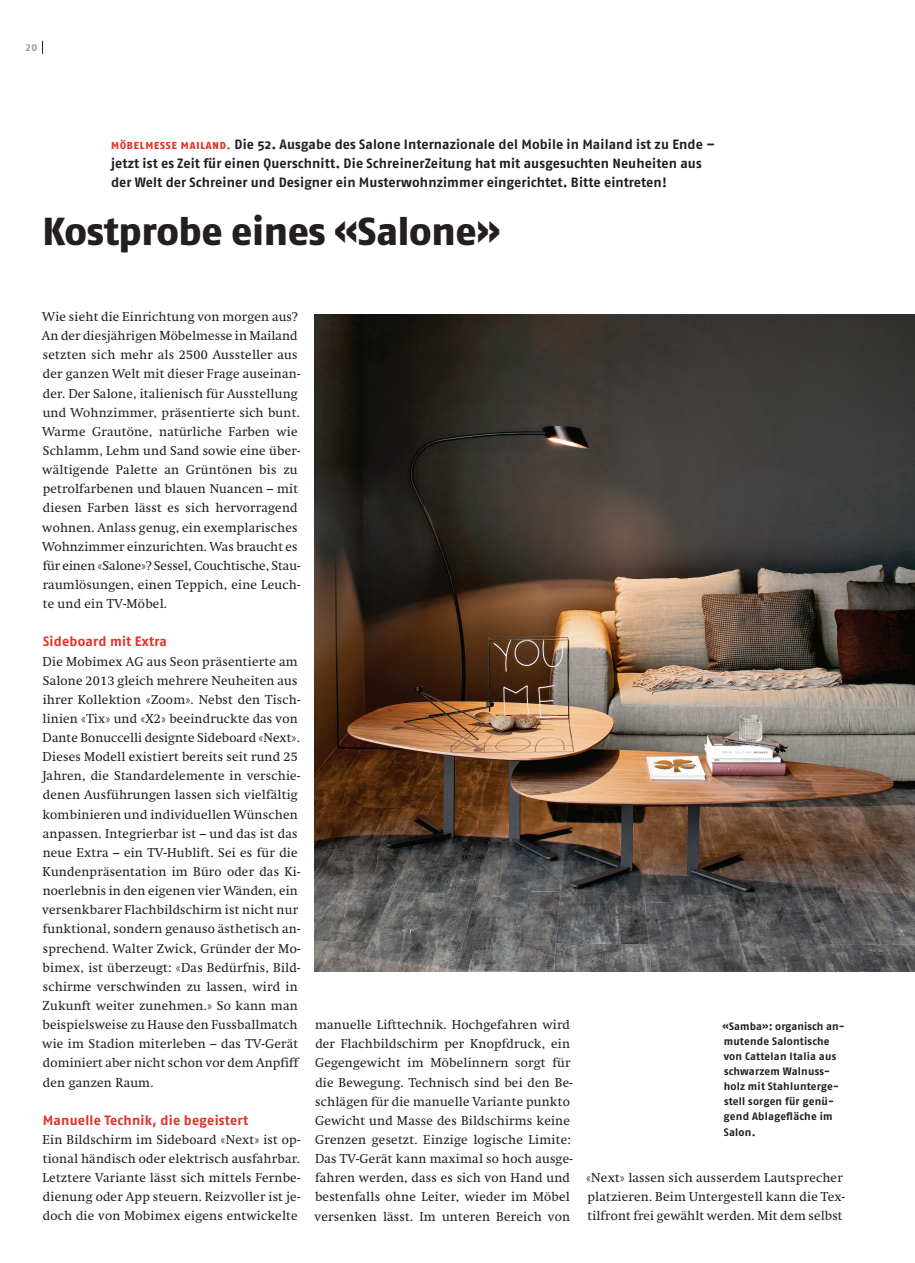
<style>
.page{position:relative;width:915px;height:1263px;background:#fff}
.page>*{position:absolute;margin:0;border:0;box-sizing:border-box;transform-origin:0 0}
.t1{font:800 39px "Fago OT";letter-spacing:-.01em;color:#231f20}
.t2{font:700 13.5px/19.2px "Fago OT";letter-spacing:.01em;color:#231f20}
.t3{font:700 13.5px "Fago OT";letter-spacing:.02em;color:#e53025}
.t4{font:12.75px/19.2px "Swift";letter-spacing:.02em;color:#231f20}
.t5{font:700 10.8px/15.1px "Fago OT";letter-spacing:.02em;color:#231f20}
.t6{font:700 10.2px "Fago OT";color:#939598}
.s1{font-weight:800;font-size:10.2px;color:#e53025}
</style>
<div class="page">
<svg style="left:42px;top:41px;width:1px;height:13px"></svg>
<img style="left:315px;top:315px;width:599px;height:657px">
<p class="t6" style="left:26px;top:41px;width:13px">20</p>
<p class="t2" style="left:111px;top:134px;width:605px"><span class="s1">Möbelm esse MAiland.</span> Die 52. Ausgabe des Salone Internazionale del Mobile in Mailand ist zu Ende – jetzt ist es Zeit für einen Querschnitt. Die SchreinerZeitung hat mit ausgesuchten Neuheiten aus der Welt der Schreiner und Designer ein Musterwohnzimmer eingerichtet. Bitte eintreten!</p>
<h1 class="t1" style="left:43px;top:207px;width:459px">Kostprobe eines «Salone»</h1>
<p class="t4" style="left:42px;top:307px;width:260px">Wie sieht die Einrichtung von morgen aus?<br>An der diesjährigen Möbelmesse in Mailand setzten sich mehr als 2500 Aussteller aus der ganzen Welt mit dieser Frage auseinan&shy;der. Der Salone, italienisch für Ausstellung und Wohnzimmer, präsentierte sich bunt.<br>Warme Grautöne, natürliche Farben wie Schlamm, Lehm und Sand sowie eine über&shy;wältigende Palette an Grüntönen bis zu petrolfarbenen und blauen Nuancen – mit diesen Farben lässt es sich hervorragend wohnen. Anlass genug, ein exemplarisches Wohnzimmer einzurichten. Was braucht es für einen «Salone»? Sessel, Couchtische, Stau&shy;raumlösungen, einen Teppich, eine Leuch&shy;te und ein TV-Möbel.</p>
<p class="t3" style="left:43px;top:633px;width:125px">Sideboard mit Extra</p>
<p class="t4" style="left:42px;top:652px;width:259px">Die Mobimex AG aus Seon präsentierte am Salone 2013 gleich mehrere Neuheiten aus ihrer Kollektion «Zoom». Nebst den Tisch&shy;linien «Tix» und «X2» beeindruckte das von Dante Bonuccelli designte Sideboard «Next».<br>Dieses Modell existiert bereits seit rund 25<br>Jahren, die Standardelemente in verschie&shy;denen Ausführungen lassen sich vielfältig kombinieren und individuellen Wünschen anpassen. Integrierbar ist – und das ist das neue Extra – ein TV-Hublift. Sei es für die Kundenpräsentation im Büro oder das Ki&shy;noerlebnis in den eigenen vier Wänden, ein versenkbarer Flachbildschirm ist nicht nur funktional, sondern genauso ästhetisch an&shy;sprechend. Walter Zwick, Gründer der Mo&shy;bimex, ist überzeugt: «Das Bedürfnis, Bild&shy;schirme verschwinden zu lassen, wird in Zukunft weiter zunehmen.» So kann man beispielsweise zu Hause den Fussballmatch wie im Stadion miterleben – das TV-Gerät dominiert aber nicht schon vor dem Anpfiff den ganzen Raum.</p>
<p class="t3" style="left:43px;top:1112px;width:207px">Manuelle Technik, die begeistert</p>
<p class="t4" style="left:43px;top:1130px;width:259px;text-align:justify">Ein Bildschirm im Sideboard «Next» ist op&shy;tional händisch oder elektrisch ausfahrbar.<br>Letztere Variante lässt sich mittels Fernbe&shy;dienung oder App steuern. Reizvoller ist je&shy;doch die von Mobimex eigens entwickelte</p>
<p class="t4" style="left:314px;top:1015px;width:259px">manuelle Lifttechnik. Hochgefahren wird der Flachbildschirm per Knopfdruck, ein Gegengewicht im Möbelinnern sorgt für die Bewegung. Technisch sind bei den Be&shy;schlägen für die manuelle Variante punkto Gewicht und Masse des Bildschirms keine Grenzen gesetzt. Einzige logische Limite:<br>Das TV-Gerät kann maximal so hoch ausge&shy;fahren werden, dass es sich von Hand und bestenfalls ohne Leiter, wieder im Möbel versenken lässt. Im unteren Bereich von</p>
<p class="t5" style="left:722px;top:1018px;width:123px">«Samba»: organisch an&shy;mutende Salontische von Cattelan Italia aus schwarzem Walnuss&shy;holz mit Stahlunterge&shy;stell sorgen für genü&shy;gend Ablagefläche im<br>Salon.</p>
<p class="t4" style="left:586px;top:1168px;width:260px">«Next» lassen sich ausserdem Lautsprecher platzieren. Beim Untergestell kann die Tex&shy;tilfront frei gewählt werden. Mit dem selbst</p>
</div>
